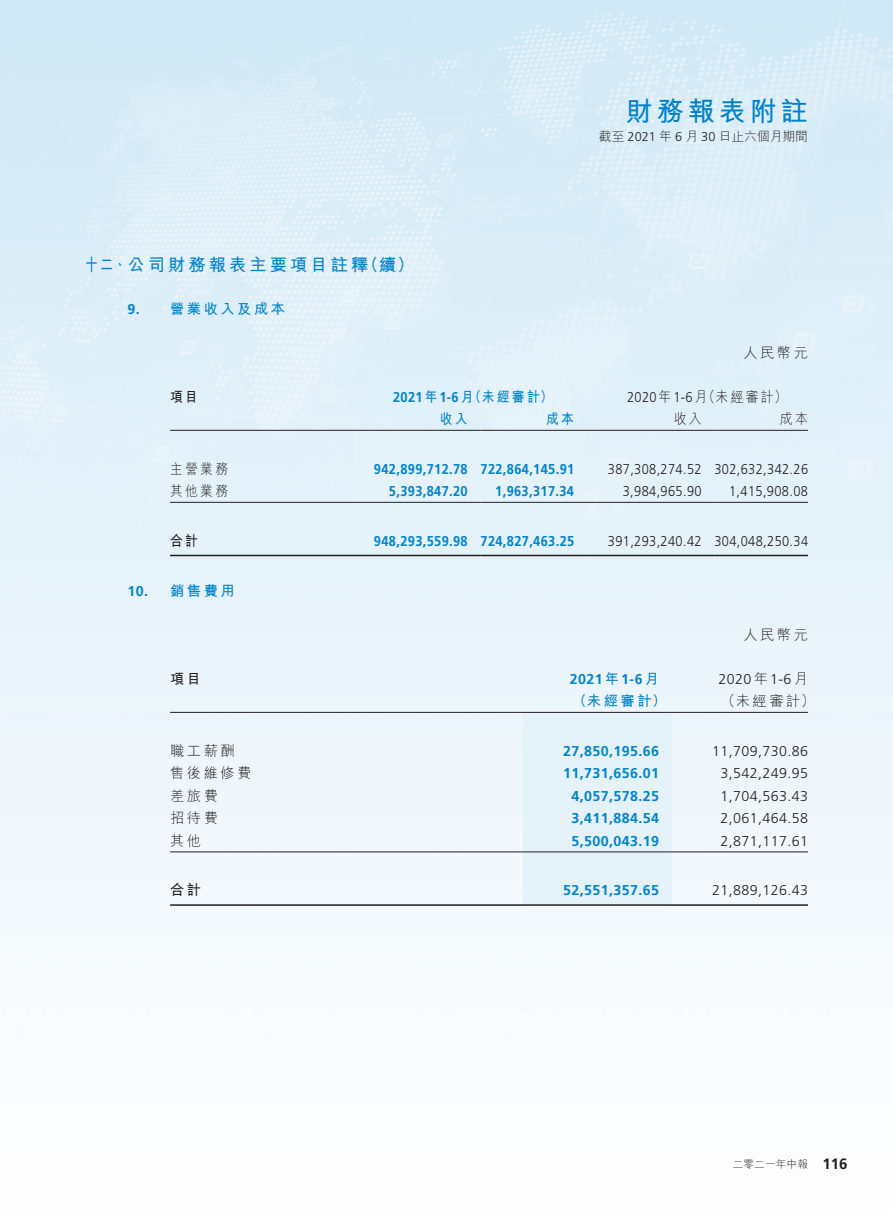
<style>
.page{position:relative;width:893px;height:1212px;background:#fff}
.page>*{position:absolute;margin:0;border:0;box-sizing:border-box;transform-origin:0 0}
.t1{font:700 27px "M Hei HK";letter-spacing:.15em;color:#0083ca}
._01_Heading_1{font:700 17.25px "M Hei HK";letter-spacing:.18em;color:#0083ca;scale:.75 1}
._01_Heading_1-2{font:700 17.25px "M Hei HK";letter-spacing:.18em;color:#0083ca}
.t2{font:700 15px "Frutiger LT Std";color:#231f20}
._50_Table_Body{font:700 14.25px "Frutiger LT Std";letter-spacing:.03em;color:#0083ca}
._50_Table_Body-2{font:300 14.25px "Frutiger LT Std";letter-spacing:.03em;color:#231f20}
._50_Table_Body-3{font:300 14.25px "Frutiger LT Std";letter-spacing:.03em;color:#231f20;scale:.9 1}
._50_Table_Body-4{font:700 14.25px "Frutiger LT Std";letter-spacing:.03em;color:#0083ca;scale:.9 1}
._50_Table_Body-5{font:300 14.25px "M Hei HK";letter-spacing:.18em;color:#231f20;scale:.9 1}
._50_Table_Body-6{font:300 14.25px "M Hei HK";letter-spacing:.18em;color:#231f20}
._50_Table_Body-7{font:700 14.25px "M Hei HK";letter-spacing:.18em;color:#0083ca;scale:.9 1}
._02_Heading_2{font:700 14.25px "M Hei HK";letter-spacing:.18em;color:#0083ca}
._00_Body_text{font:300 14.25px "M Hei HK";letter-spacing:.18em;color:#231f20}
._50_Table_Body-8{font:700 14.25px "M Hei HK";letter-spacing:.18em;color:#0083ca}
._02_Heading_2-2{font:700 14.25px "Frutiger LT Std";color:#0083ca}
._50_Table_Body-9{font:700 14.25px "M Hei HK";letter-spacing:.18em;color:#231f20;scale:.9 1}
._50_Table_Body-10{font:700 14.25px "M Hei HK";letter-spacing:.18em;color:#231f20}
.t3{font:300 12.75px "M Hei HK";color:#231f20}
.t4{font:300 10.5px "M Hei HK";letter-spacing:.03em;color:#231f20}
.s1{font-family:"Frutiger LT Std"}
.s2{font-family:"M Hei HK"}
</style>
<div class="page">
<div style="left:353px;top:431px;width:234px;height:124px;background:#e6f2fa"></div>
<hr style="left:170px;top:430px;width:183px;height:1px;background:#231f20">
<hr style="left:353px;top:430px;width:127px;height:1px;background:#231f20">
<hr style="left:480px;top:430px;width:107px;height:1px;background:#231f20">
<hr style="left:587px;top:430px;width:127px;height:1px;background:#231f20">
<hr style="left:714px;top:430px;width:94px;height:1px;background:#231f20">
<hr style="left:170px;top:502px;width:183px;height:1px;background:#231f20">
<hr style="left:353px;top:502px;width:127px;height:1px;background:#231f20">
<hr style="left:480px;top:502px;width:107px;height:1px;background:#231f20">
<hr style="left:587px;top:502px;width:127px;height:1px;background:#231f20">
<hr style="left:714px;top:502px;width:94px;height:1px;background:#231f20">
<hr style="left:170px;top:555px;width:183px;height:1px;background:#231f20">
<hr style="left:353px;top:555px;width:127px;height:1px;background:#231f20">
<hr style="left:480px;top:555px;width:107px;height:1px;background:#231f20">
<hr style="left:587px;top:555px;width:127px;height:1px;background:#231f20">
<hr style="left:714px;top:555px;width:94px;height:1px;background:#231f20">
<div style="left:523px;top:713px;width:149px;height:191px;background:#e6f2fa"></div>
<hr style="left:170px;top:712px;width:353px;height:1px;background:#231f20">
<hr style="left:523px;top:712px;width:149px;height:1px;background:#231f20">
<hr style="left:672px;top:712px;width:136px;height:1px;background:#231f20">
<hr style="left:170px;top:851px;width:353px;height:1px;background:#231f20">
<hr style="left:523px;top:851px;width:149px;height:1px;background:#231f20">
<hr style="left:672px;top:851px;width:136px;height:1px;background:#231f20">
<hr style="left:170px;top:904px;width:353px;height:2px;background:#231f20">
<hr style="left:523px;top:904px;width:149px;height:2px;background:#231f20">
<hr style="left:672px;top:904px;width:136px;height:2px;background:#231f20">
<h1 class="t1" style="left:626px;top:91px;width:184px">財務報表附註</h1>
<p class="t3" style="left:599px;top:130px;width:210px">截至 <span class="s1">2021</span> 年 <span class="s1">6</span> 月 <span class="s1">30</span> 日止六個月期間</p>
<p class="_01_Heading_1" style="left:85px;top:252px;width:379px">十二、公司財務報表主要項目註釋</p>
<p class="_02_Heading_2" style="left:170px;top:299px;width:116px">營業收入及成本</p>
<p class="_01_Heading_1-2" style="left:362px;top:252px;width:54px">（續(</p>
<p class="_02_Heading_2-2" style="left:128px;top:301px;width:14px">9.</p>
<p class="_50_Table_Body-9" style="left:170px;top:386px;width:33px">項目</p>
<p class="_02_Heading_2-2" style="left:128px;top:583px;width:22px">10.</p>
<p class="_50_Table_Body-5" style="left:170px;top:461px;width:66px">主營業務</p>
<p class="_50_Table_Body-5" style="left:170px;top:484px;width:66px">其他業務</p>
<p class="_50_Table_Body-9" style="left:170px;top:530px;width:33px">合計</p>
<p class="_02_Heading_2" style="left:170px;top:581px;width:66px">銷售費用</p>
<p class="_50_Table_Body-7" style="left:393px;top:386px;width:179px"><span class="s1">2021</span> 年<span class="s1">1-6</span> （月 未經審計）</p>
<p class="_50_Table_Body-7" style="left:440px;top:409px;width:33px">收入</p>
<p class="_50_Table_Body-7" style="left:546px;top:409px;width:33px">成本</p>
<p class="_50_Table_Body-4" style="left:374px;top:460px;width:106px">942,899,712.78</p>
<p class="_50_Table_Body-4" style="left:389px;top:483px;width:89px">5,393,847.20</p>
<p class="_50_Table_Body-4" style="left:480px;top:460px;width:106px">722,864,145.91</p>
<p class="_50_Table_Body-4" style="left:495px;top:483px;width:89px">1,963,317.34</p>
<p class="_50_Table_Body-4" style="left:374px;top:533px;width:106px">948,293,559.98</p>
<p class="_50_Table_Body-4" style="left:480px;top:533px;width:106px">724,827,463.25</p>
<p class="_00_Body_text" style="left:743px;top:346px;width:66px">人民幣元</p>
<p class="_50_Table_Body-5" style="left:627px;top:389px;width:179px"><span class="s1">2020</span>年<span class="s1">1-6</span> （月 未經審計(</p>
<p class="_50_Table_Body-5" style="left:674px;top:412px;width:33px">收入</p>
<p class="_50_Table_Body-5" style="left:780px;top:412px;width:33px">成本</p>
<p class="_50_Table_Body-3" style="left:608px;top:461px;width:106px">387,308,274.52</p>
<p class="_50_Table_Body-3" style="left:623px;top:483px;width:89px">3,984,965.90</p>
<p class="_50_Table_Body-3" style="left:714px;top:461px;width:106px">302,632,342.26</p>
<p class="_50_Table_Body-3" style="left:729px;top:483px;width:89px">1,415,908.08</p>
<p class="_50_Table_Body-3" style="left:608px;top:533px;width:106px">391,293,240.42</p>
<p class="_50_Table_Body-3" style="left:714px;top:533px;width:106px">304,048,250.34</p>
<p class="_50_Table_Body-10" style="left:170px;top:668px;width:33px">項目</p>
<p class="_50_Table_Body" style="left:570px;top:670px;width:91px">2021 <span class="s2">年</span>1-6<span class="s2">月</span></p>
<p class="_00_Body_text" style="left:743px;top:628px;width:66px">人民幣元</p>
<p class="_50_Table_Body-2" style="left:719px;top:671px;width:91px">2020 <span class="s2">年</span>1-6<span class="s2">月</span></p>
<p class="_50_Table_Body-8" style="left:572px;top:691px;width:95px">（未經審計）</p>
<p class="_50_Table_Body-6" style="left:721px;top:694px;width:95px">（未經審計(</p>
<p class="_50_Table_Body-6" style="left:170px;top:743px;width:66px">職工薪酬</p>
<p class="_50_Table_Body" style="left:563px;top:743px;width:97px">27,850,195.66</p>
<p class="_50_Table_Body-2" style="left:712px;top:743px;width:97px">11,709,730.86</p>
<p class="_50_Table_Body-6" style="left:170px;top:766px;width:83px">售後維修費</p>
<p class="_50_Table_Body" style="left:563px;top:765px;width:97px">11,731,656.01</p>
<p class="_50_Table_Body-2" style="left:720px;top:765px;width:89px">3,542,249.95</p>
<p class="_50_Table_Body-6" style="left:170px;top:788px;width:49px">差旅費</p>
<p class="_50_Table_Body" style="left:572px;top:788px;width:89px">4,057,578.25</p>
<p class="_50_Table_Body-2" style="left:720px;top:788px;width:89px">1,704,563.43</p>
<p class="_50_Table_Body-6" style="left:170px;top:811px;width:49px">招待費</p>
<p class="_50_Table_Body" style="left:572px;top:810px;width:89px">3,411,884.54</p>
<p class="_50_Table_Body-2" style="left:720px;top:810px;width:89px">2,061,464.58</p>
<p class="_50_Table_Body-6" style="left:170px;top:833px;width:33px">其他</p>
<p class="_50_Table_Body" style="left:572px;top:833px;width:89px">5,500,043.19</p>
<p class="_50_Table_Body-2" style="left:720px;top:833px;width:89px">2,871,117.61</p>
<p class="_50_Table_Body-10" style="left:170px;top:880px;width:33px">合計</p>
<p class="_50_Table_Body" style="left:563px;top:882px;width:97px">52,551,357.65</p>
<p class="_50_Table_Body-2" style="left:712px;top:882px;width:97px">21,889,126.43</p>
<p class="t4" style="left:733px;top:1159px;width:77px">二零二一年中報</p>
<p class="t2" style="left:822px;top:1154px;width:27px">116</p>
</div>
